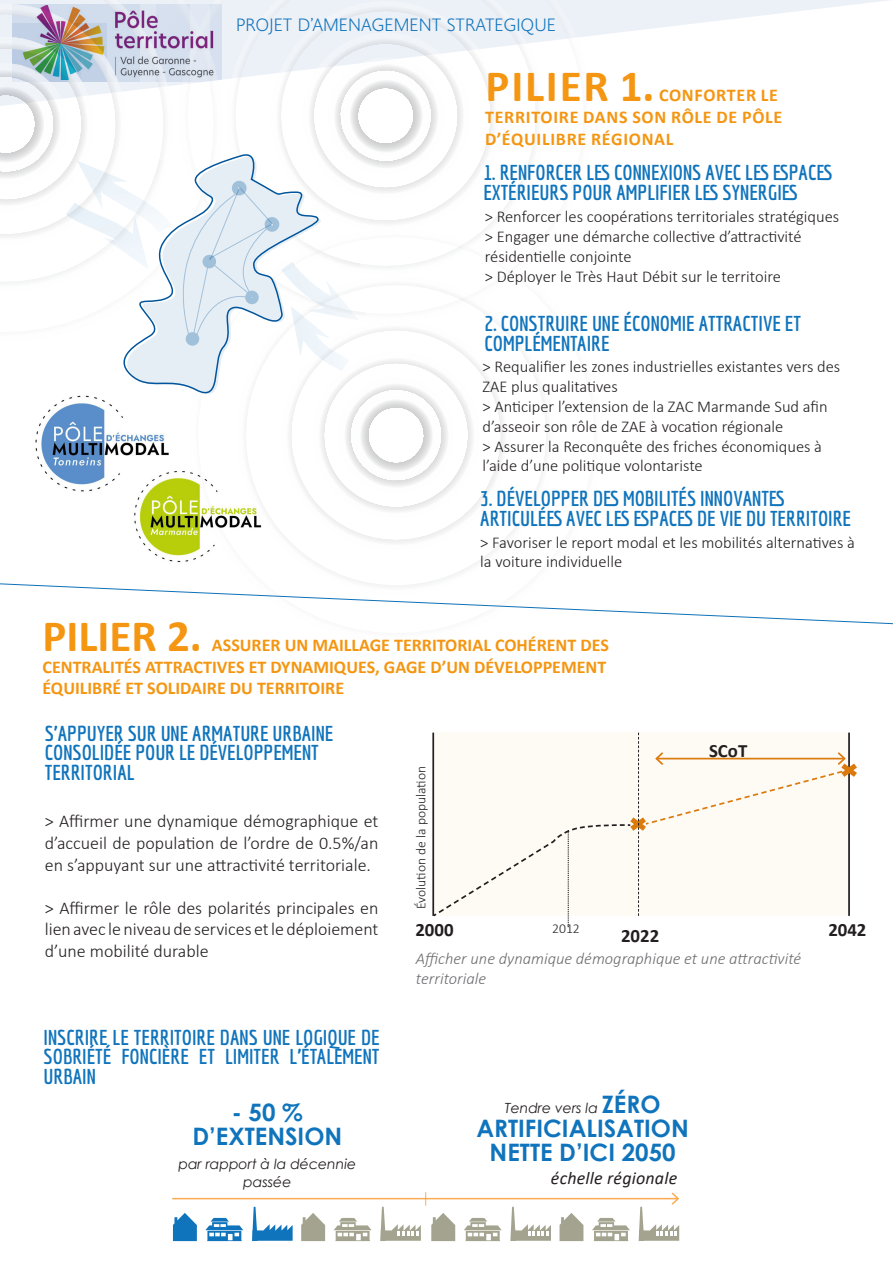
<style>
.page{position:relative;width:893px;height:1263px;background:#fff}
.page>*{position:absolute;margin:0;border:0;box-sizing:border-box;transform-origin:0 0}
.t1{font:700 45px "Calibri";letter-spacing:.02em;color:#f49612}
._00_SousTitre{font:700 24px/24px "Century Gothic";color:#1074bc;text-align:center}
._00_SousTitre-2{font:700 21px/19.5px "Economica";color:#1074bc}
.t2{font:700 18.75px "Calibri";color:#231f20}
.t3{font:300 18px/21.6px "Calibri";color:#231f20;text-align:justify}
.t4{font:700 18px/21.6px "Calibri";color:#f49612}
.t5{font:700 18px/21.6px "Calibri";letter-spacing:.04em;color:#f49612}
.TEXTE{font:300 18px "Joanna Sans Nova";color:#1074bc}
.encart{font:italic 18px "Calibri";letter-spacing:.01em;color:#231f20}
.t6{font:300 16.5px/19.8px "Calibri";color:#231f20}
.Légende_et_sources{font:italic 300 16.5px/19.8px "Calibri";color:#6c6d70}
._00_SousTitre-3{font:italic 13.95px/18px "Century Gothic";color:#231f20;text-align:center}
.t7{font:300 13.65px "Calibri";color:#231f20}
.s1{font-weight:700;font-style:normal;font-size:24px;color:#1074bc}
</style>
<div class="page">
<svg style="left:615px;top:0;width:273px;height:33px;fill:#f0f3f9"></svg>
<svg style="left:174px;top:0;width:441px;height:206px"></svg>
<svg style="left:283px;top:206px;width:264px;height:377px"></svg>
<svg style="left:0;top:0;width:174px;height:270px"></svg>
<svg style="left:112px;top:150px;width:69px;height:221px"></svg>
<svg style="left:126px;top:155px;width:55px;height:231px"></svg>
<svg style="left:181px;top:20px;width:311px;height:511px"></svg>
<svg style="left:432px;top:733px;width:425px;height:194px"></svg>
<svg style="left:0;top:583px;width:893px;height:41px"></svg>
<hr style="left:172px;top:1198px;width:506px;height:1px;background:#f79727">
<svg style="left:173px;top:1213px;width:24px;height:28px"></svg>
<svg style="left:301px;top:1213px;width:24px;height:28px"></svg>
<svg style="left:559px;top:1213px;width:24px;height:28px"></svg>
<svg style="left:252px;top:1207px;width:41px;height:34px"></svg>
<svg style="left:510px;top:1207px;width:41px;height:34px"></svg>
<svg style="left:639px;top:1192px;width:41px;height:49px"></svg>
<svg style="left:205px;top:1218px;width:38px;height:23px"></svg>
<svg style="left:334px;top:1218px;width:38px;height:23px"></svg>
<svg style="left:464px;top:1218px;width:38px;height:23px"></svg>
<svg style="left:592px;top:1218px;width:38px;height:23px"></svg>
<svg style="left:380px;top:1192px;width:75px;height:49px"></svg>
<img style="left:134px;top:471px;width:130px;height:91px">
<img style="left:35px;top:395px;width:135px;height:101px">
<img style="left:12px;top:6px;width:208px;height:74px">
<p class="TEXTE" style="left:236px;top:13px;width:321px">PROJET D’AMENAGEMENT STRATEGIQUE</p>
<p class="t1" style="left:486px;top:55px;width:170px">PILIER 1.</p>
<p class="t5" style="left:485px;top:84px;width:299px;text-indent:174px">CONFORTER LE<br>TERRITOIRE DANS SON RÔLE DE PÔLE<br>D’ÉQUILIBRE RÉGIONAL</p>
<p class="_00_SousTitre-2" style="left:483px;top:163px;width:351px">1. RENFORCER LES CONNEXIONS AVEC LES ESPACES<br>EXTÉRIEURS POUR AMPLIFIER LES SYNERGIES</p>
<p class="t6" style="left:485px;top:207px;width:356px">&gt; Renforcer les coopérations territoriales stratégiques</p>
<p class="t6" style="left:485px;top:227px;width:318px">&gt; Engager une démarche collective d’attractivité résidentielle conjointe</p>
<p class="t6" style="left:485px;top:266px;width:298px">&gt; Déployer le Très Haut Débit sur le territoire</p>
<p class="_00_SousTitre-2" style="left:484px;top:313px;width:318px">2. CONSTRUIRE UNE ÉCONOMIE ATTRACTIVE ET<br>COMPLÉMENTAIRE</p>
<p class="t6" style="left:483px;top:357px;width:359px">&gt; Requalifier les zones industrielles existantes vers des<br>ZAE plus qualitatives</p>
<p class="t6" style="left:483px;top:396px;width:346px">&gt; Anticiper l’extension de la ZAC Marmande Sud afin d’asseoir son rôle de ZAE à vocation régionale</p>
<p class="t6" style="left:483px;top:436px;width:341px">&gt; Assurer la Reconquête des friches économiques à l’aide d’une politique volontariste</p>
<p class="_00_SousTitre-2" style="left:480px;top:488px;width:372px">3. DÉVELOPPER DES MOBILITÉS INNOVANTES<br>ARTICULÉES AVEC LES ESPACES DE VIE DU TERRITOIRE</p>
<p class="t6" style="left:480px;top:532px;width:376px">&gt; Favoriser le report modal et les mobilités alternatives à la voiture individuelle</p>
<p class="t1" style="left:43px;top:604px;width:161px">PILIER 2.</p>
<p class="t4" style="left:43px;top:634px;width:568px;text-indent:169px">ASSURER UN MAILLAGE TERRITORIAL COHÉRENT DES<br>CENTRALITÉS ATTRACTIVES ET DYNAMIQUES, GAGE D’UN DÉVELOPPEMENT<br>ÉQUILIBRÉ ET SOLIDAIRE DU TERRITOIRE</p>
<p class="_00_SousTitre-2" style="left:45px;top:723px;width:290px">S’APPUYER SUR UNE ARMATURE URBAINE<br>CONSOLIDÉE POUR LE DÉVELOPPEMENT<br>TERRITORIAL</p>
<p class="t2" style="left:709px;top:738px;width:40px">SCoT</p>
<p class="t7" style="left:413px;top:909px;width:145px;rotate:-90deg">Évolution de la population</p>
<p class="t3" style="left:45px;top:810px;width:335px">&gt; Affirmer une dynamique démographique et d’accueil de population de l’ordre de 0.5%/an en s’appuyant sur une attractivité territoriale.</p>
<p class="t3" style="left:45px;top:897px;width:335px">&gt; Affirmer le rôle des polarités principales en lien avec le niveau de services et le déploiement d’une mobilité durable</p>
<p class="t7" style="left:552px;top:920px;width:29px">2012</p>
<p class="t2" style="left:415px;top:917px;width:40px">2000</p>
<p class="t2" style="left:828px;top:917px;width:40px">2042</p>
<p class="t2" style="left:621px;top:922px;width:40px">2022</p>
<p class="Légende_et_sources" style="left:416px;top:948px;width:387px">Afficher une dynamique démographique et une attractivité territoriale</p>
<p class="_00_SousTitre-2" style="left:44px;top:1027px;width:337px;text-align:justify">INSCRIRE LE TERRITOIRE DANS UNE LOGIQUE DE SOBRIÉTÉ FONCIÈRE ET LIMITER L’ÉTALEMENT URBAIN</p>
<p class="_00_SousTitre" style="left:192px;top:1099px;width:151px">- 50 %<br>D’EXTENSION</p>
<p class="_00_SousTitre-3" style="left:178px;top:1154px;width:179px">par rapport à la décennie passée</p>
<p class="_00_SousTitre-3" style="left:505px;top:1099px;width:157px">Tendre vers la <span class="s1">ZÉRO</span></p>
<p class="_00_SousTitre" style="left:476px;top:1115px;width:214px">ARTIFICIALISATION<br>NETTE D’ICI 2050</p>
<p class="encart" style="left:551px;top:1165px;width:128px">échelle régionale</p>
</div>
